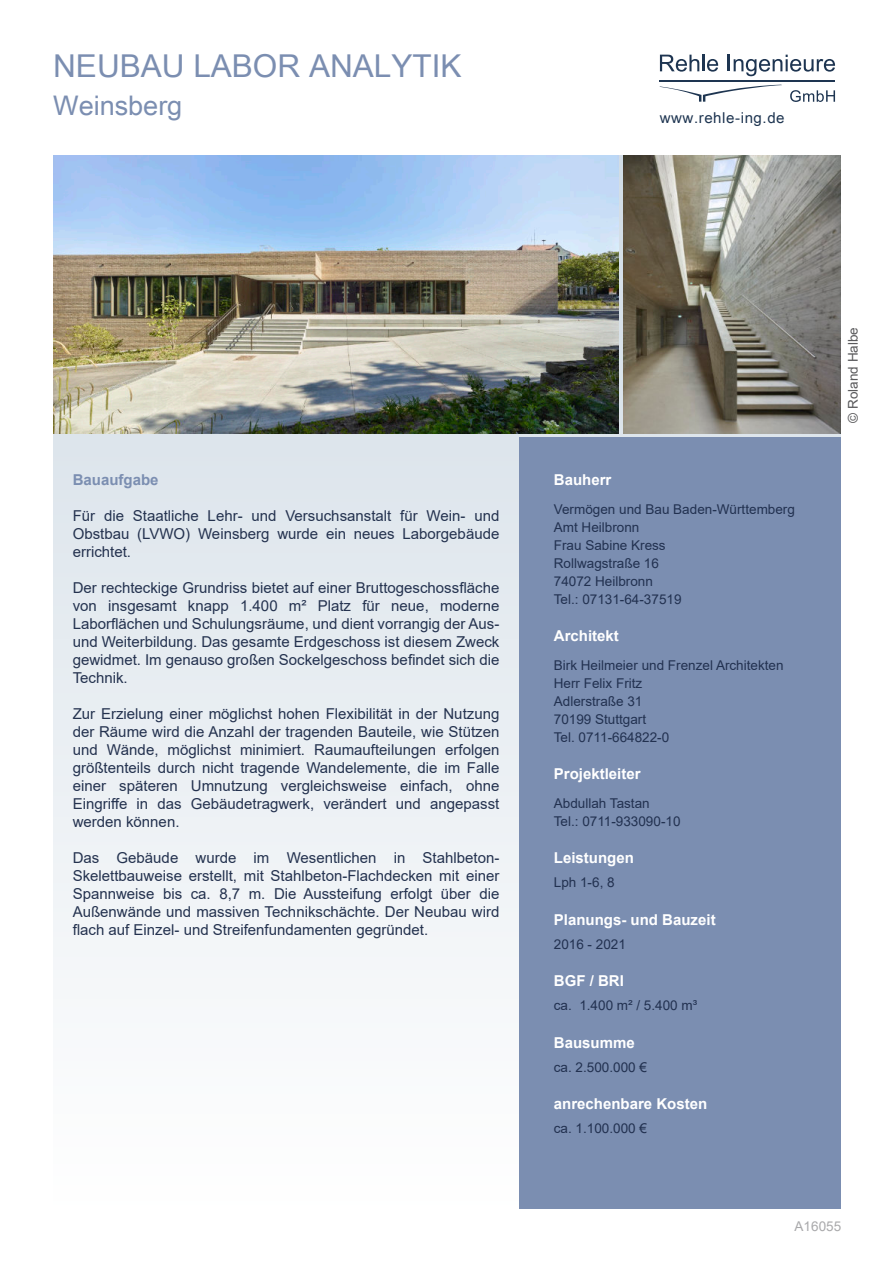
<style>
.page{position:relative;width:894px;height:1263px;background:#fff}
.page>*{position:absolute;margin:0;border:0;box-sizing:border-box;transform-origin:0 0}
.t1{font:31.5px "Arial Unicode MS";color:#7b8eb1}
.t2{font:27px "Arial Unicode MS";color:#7b8eb1}
.t3{font:15px/18px "Arial";color:#24324f;text-align:justify}
.t4{font:700 15px "Arial";color:#fff}
.t5{font:15px "Arial Unicode MS";letter-spacing:.04em;color:#1e3551}
.t6{font:700 15px "Arial";color:#7b8eb1}
.t7{font:13.5px/18px "Arial";color:#223150}
.t8{font:13.5px "Arial";color:#59595b}
.t9{font:13.5px "Arial";color:#a9a9ab}
</style>
<div class="page">
<img style="left:53px;top:156px;width:787px;height:822px">
<div style="left:519px;top:437px;width:321px;height:771px;background:#7b8eb1"></div>
<hr style="left:659px;top:80px;width:175px;height:2px;background:#1e3551">
<svg style="left:659px;top:85px;width:122px;height:17px"></svg>
<svg style="left:659px;top:55px;width:58px;height:17px"></svg>
<svg style="left:727px;top:55px;width:107px;height:21px"></svg>
<svg style="left:790px;top:90px;width:44px;height:12px"></svg>
<img style="left:53px;top:156px;width:565px;height:277px">
<img style="left:623px;top:156px;width:217px;height:277px">
<h1 class="t1" style="left:53px;top:54px;width:409px">NEUBAU LABOR ANALYTIK</h1>
<h2 class="t2" style="left:53px;top:95px;width:131px">Weinsberg</h2>
<p class="t5" style="left:659px;top:112px;width:126px">www.rehle-ing.de</p>
<p class="t6" style="left:73px;top:474px;width:87px">Bauaufgabe</p>
<p class="t3" style="left:73px;top:508px;width:428px">Für die Staatliche Lehr- und Versuchsanstalt für Wein- und Obstbau (LVWO) Weinsberg wurde ein neues Laborgebäude errichtet.</p>
<p class="t3" style="left:73px;top:580px;width:428px">Der rechteckige Grundriss bietet auf einer Bruttogeschossfläche von insgesamt knapp 1.400 m² Platz für neue, moderne Laborflächen und Schulungsräume, und dient vorrangig der Aus&shy;und Weiterbildung. Das gesamte Erdgeschoss ist diesem Zweck gewidmet. Im genauso großen Sockelgeschoss befindet sich die Technik.</p>
<p class="t3" style="left:73px;top:706px;width:428px">Zur Erzielung einer möglichst hohen Flexibilität in der Nutzung der Räume wird die Anzahl der tragenden Bauteile, wie Stützen und Wände, möglichst minimiert. Raumaufteilungen erfolgen größtenteils durch nicht tragende Wandelemente, die im Falle einer späteren Umnutzung vergleichsweise einfach, ohne Eingriffe in das Gebäudetragwerk, verändert und angepasst werden können.</p>
<p class="t3" style="left:73px;top:850px;width:428px">Das Gebäude wurde im Wesentlichen in Stahlbeton-Skelettbauweise erstellt, mit Stahlbeton-Flachdecken mit einer Spannweise bis ca. 8,7 m. Die Aussteifung erfolgt über die Außenwände und massiven Technikschächte. Der Neubau wird flach auf Einzel- und Streifenfundamenten gegründet.</p>
<p class="t4" style="left:553px;top:474px;width:59px">Bauherr</p>
<p class="t7" style="left:553px;top:501px;width:242px">Vermögen und Bau Baden-Württemberg<br>Amt Heilbronn<br>Frau Sabine Kress<br>Rollwagstraße 16<br>74072 Heilbronn<br>Tel.: 07131-64-37519</p>
<p class="t4" style="left:553px;top:630px;width:67px">Architekt</p>
<p class="t7" style="left:553px;top:657px;width:231px">Birk Heilmeier und Frenzel Architekten<br>Herr Felix Fritz<br>Adlerstraße 31<br>70199 Stuttgart<br>Tel. 0711-664822-0</p>
<p class="t4" style="left:553px;top:768px;width:88px">Projektleiter</p>
<p class="t7" style="left:553px;top:795px;width:128px">Abdullah Tastan<br>Tel.: 0711-933090-10</p>
<p class="t4" style="left:553px;top:852px;width:82px">Leistungen</p>
<p class="t7" style="left:553px;top:875px;width:62px">Lph 1-6, 8</p>
<p class="t4" style="left:553px;top:914px;width:163px">Planungs- und Bauzeit</p>
<p class="t7" style="left:553px;top:936px;width:74px">2016 - 2021</p>
<p class="t4" style="left:553px;top:975px;width:72px">BGF / BRI</p>
<p class="t7" style="left:553px;top:998px;width:145px">ca. 1.400 m² / 5.400 m³</p>
<p class="t4" style="left:553px;top:1037px;width:82px">Bausumme</p>
<p class="t7" style="left:553px;top:1059px;width:95px">ca. 2.500.000 €</p>
<p class="t4" style="left:553px;top:1098px;width:155px">anrechenbare Kosten</p>
<p class="t7" style="left:553px;top:1121px;width:95px">ca. 1.100.000 €</p>
<p class="t8" style="left:847px;top:423px;width:97px;rotate:-90deg">© Roland Halbe</p>
<p class="t9" style="left:794px;top:1221px;width:48px">A16055</p>
</div>
